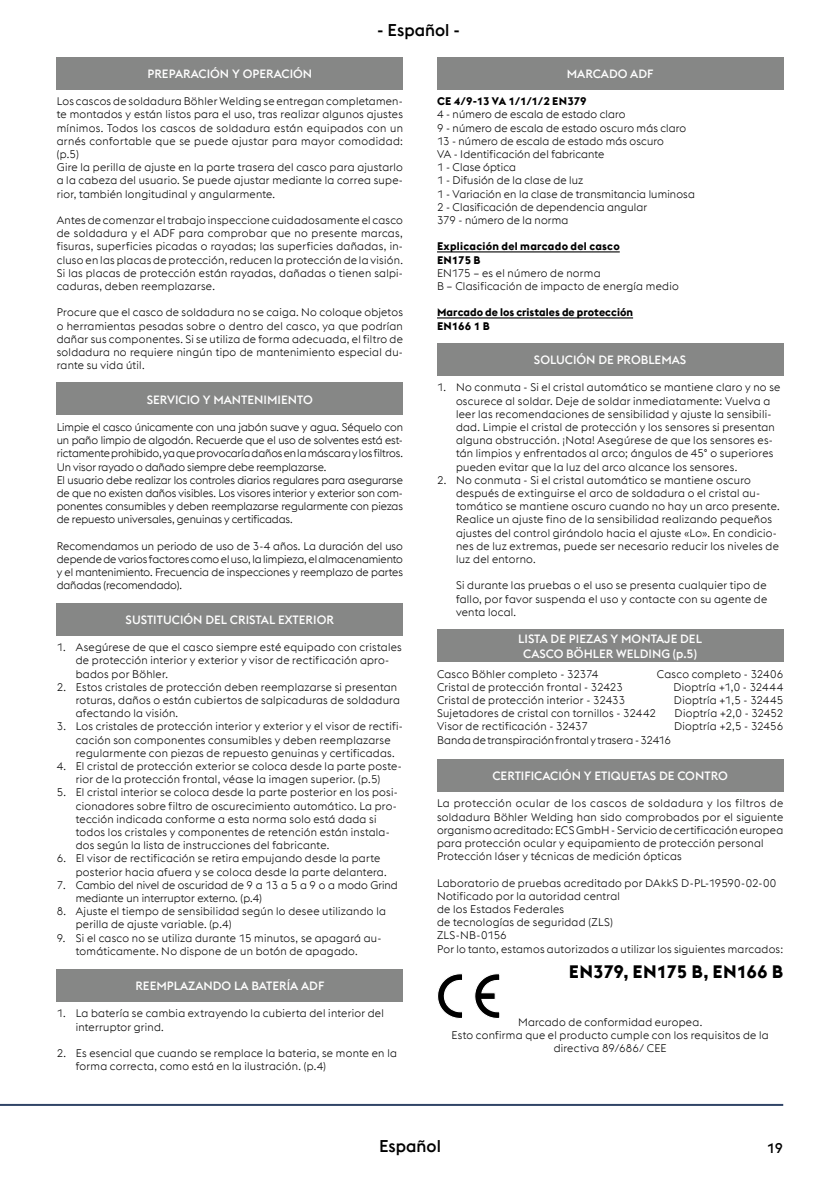
<style>
.page{position:relative;width:840px;height:1191px;background:#fff}
.page>*{position:absolute;margin:0;border:0;box-sizing:border-box;transform-origin:0 0}
.t1{font:700 18px "voestalpine";letter-spacing:-.015em;color:#000}
.t2{font:500 17px "voestalpine";color:#000}
.t3{font:500 14px "voestalpine";color:#000}
.t4{font:500 12px/14.4px "voestalpine";color:#fff;text-align:center}
.t5{font:300 11px/13.2px "voestalpine";letter-spacing:.02em;color:#000}
.t6{font:300 11px/13.2px "voestalpine";letter-spacing:-.01em;color:#000}
.t7{font:700 11px/13.2px "voestalpine";letter-spacing:.01em;color:#000}
.t8{font:300 11px/13.2px "voestalpine";color:#000}
</style>
<div class="page">
<hr style="left:0;top:1104px;width:782px;height:2px;background:#304467">
<div style="left:57px;top:57px;width:346px;height:33px;background:#868786"></div>
<div style="left:57px;top:382px;width:346px;height:33px;background:#868786"></div>
<div style="left:57px;top:602px;width:346px;height:33px;background:#868786"></div>
<div style="left:57px;top:968px;width:346px;height:33px;background:#868786"></div>
<div style="left:437px;top:57px;width:345px;height:33px;background:#868786"></div>
<hr style="left:437px;top:251px;width:182px;height:1px;background:#000">
<hr style="left:437px;top:317px;width:195px;height:1px;background:#000">
<div style="left:437px;top:343px;width:345px;height:33px;background:#868786"></div>
<div style="left:437px;top:629px;width:345px;height:33px;background:#868786"></div>
<div style="left:437px;top:759px;width:345px;height:32px;background:#868786"></div>
<svg style="left:474px;top:973px;width:26px;height:46px"></svg>
<svg style="left:437px;top:973px;width:25px;height:46px"></svg>
<h2 class="t2" style="left:377px;top:20px;width:84px">- Español -</h2>
<p class="t4" style="left:147px;top:66px;width:166px">PREPARACIÓN Y OPERACIÓN</p>
<p class="t5" style="left:57px;top:95px;width:347px">Los cascos de soldadura Böhler Welding se entregan completamen&shy;te montados y están listos para el uso, tras realizar algunos ajustes mínimos. Todos los cascos de soldadura están equipados con un arnés confortable que se puede ajustar para mayor comodidad: (p.5)<br>Gire la perilla de ajuste en la parte trasera del casco para ajustarlo a la cabeza del usuario. Se puede ajustar mediante la correa supe&shy;rior, también longitudinal y angularmente.</p>
<p class="t5" style="left:57px;top:214px;width:347px;text-align:justify">Antes de comenzar el trabajo inspeccione cuidadosamente el casco de soldadura y el ADF para comprobar que no presente marcas, fisuras, superficies picadas o rayadas; las superficies dañadas, in&shy;cluso en las placas de protección, reducen la protección de la visión.<br>Si las placas de protección están rayadas, dañadas o tienen salpi&shy;caduras, deben reemplazarse.</p>
<p class="t5" style="left:57px;top:306px;width:347px;text-align:justify">Procure que el casco de soldadura no se caiga. No coloque objetos o herramientas pesadas sobre o dentro del casco, ya que podrían dañar sus componentes. Si se utiliza de forma adecuada, el filtro de soldadura no requiere ningún tipo de mantenimiento especial du&shy;rante su vida útil.</p>
<p class="t4" style="left:147px;top:392px;width:167px">SERVICIO Y MANTENIMIENTO</p>
<p class="t6" style="left:57px;top:420px;width:347px">Limpie el casco únicamente con una jabón suave y agua. Séquelo con un paño limpio de algodón. Recuerde que el uso de solventes está est&shy;rictamente prohibido, ya que provocaría daños en la máscara y los filtros.<br>Un visor rayado o dañado siempre debe reemplazarse.<br>El usuario debe realizar los controles diarios regulares para asegurarse de que no existen daños visibles. Los visores interior y exterior son com&shy;ponentes consumibles y deben reemplazarse regularmente con piezas de repuesto universales, genuinas y certificadas.</p>
<p class="t5" style="left:57px;top:539px;width:347px;text-align:justify">Recomendamos un periodo de uso de 3-4 años. La duración del uso depende de varios factores como el uso, la limpieza, el almacenamiento y el mantenimiento. Frecuencia de inspecciones y reemplazo de partes dañadas (recomendado).</p>
<p class="t4" style="left:126px;top:612px;width:210px">SUSTITUCIÓN DEL CRISTAL EXTERIOR</p>
<p class="t5" style="left:76px;top:640px;width:327px;text-indent:-19px">1. Asegúrese de que el casco siempre esté equipado con cristales de protección interior y exterior y visor de rectificación apro&shy;bados por Böhler.</p>
<p class="t5" style="left:76px;top:680px;width:325px;text-indent:-19px">2. Estos cristales de protección deben reemplazarse si presentan roturas, daños o están cubiertos de salpicaduras de soldadura afectando la visión.</p>
<p class="t5" style="left:76px;top:720px;width:328px;text-indent:-19px">3. Los cristales de protección interior y exterior y el visor de rectifi&shy;cación son componentes consumibles y deben reemplazarse regularmente con piezas de repuesto genuinas y certificadas.</p>
<p class="t5" style="left:57px;top:759px;width:346px;text-align:center">4. El cristal de protección exterior se coloca desde la parte poste&shy;rior de la protección frontal, véase la imagen superior. (p.5)</p>
<p class="t5" style="left:76px;top:786px;width:323px;text-indent:-19px">5. El cristal interior se coloca desde la parte posterior en los posi&shy;cionadores sobre filtro de oscurecimiento automático. La pro&shy;tección indicada conforme a esta norma solo está dada si todos los cristales y componentes de retención están instala&shy;dos según la lista de instrucciones del fabricante.</p>
<p class="t5" style="left:76px;top:852px;width:312px;text-indent:-19px">6. El visor de rectificación se retira empujando desde la parte posterior hacia afuera y se coloca desde la parte delantera.</p>
<p class="t8" style="left:76px;top:878px;width:323px;text-indent:-19px">7. Cambio del nivel de oscuridad de 9 a 13 a 5 a 9 o a modo Grind mediante un interruptor externo. (p.4)</p>
<p class="t5" style="left:76px;top:904px;width:311px;text-indent:-19px">8. Ajuste el tiempo de sensibilidad según lo desee utilizando la perilla de ajuste variable. (p.4)</p>
<p class="t5" style="left:57px;top:931px;width:326px;text-align:center">9. Si el casco no se utiliza durante 15 minutos, se apagará au&shy;tomáticamente. No dispone de un botón de apagado.</p>
<p class="t4" style="left:135px;top:978px;width:190px">REEMPLAZANDO LA BATERÍA ADF</p>
<p class="t5" style="left:76px;top:1007px;width:309px;text-indent:-19px">1. La batería se cambia extrayendo la cubierta del interior del interruptor grind.</p>
<p class="t5" style="left:76px;top:1046px;width:322px;text-indent:-19px">2. Es esencial que cuando se remplace la bateria, se monte en la forma correcta, como está en la ilustración. (p.4)</p>
<p class="t4" style="left:566px;top:66px;width:88px">MARCADO ADF</p>
<p class="t7" style="left:437px;top:95px;width:151px">CE 4/9-13 VA 1/1/1/2 EN379</p>
<p class="t5" style="left:437px;top:108px;width:259px">4 - número de escala de estado claro<br>9 - número de escala de estado oscuro más claro 13 - número de escala de estado más oscuro<br>VA - Identificación del fabricante<br>1 - Clase óptica<br>1 - Difusión de la clase de luz<br>1 - Variación en la clase de transmitancia luminosa 2 - Clasificación de dependencia angular<br>379 - número de la norma</p>
<p class="t7" style="left:437px;top:240px;width:184px">Explicación del marcado del casco<br>EN175 B</p>
<p class="t5" style="left:437px;top:266px;width:243px">EN175 – es el número de norma<br>B – Clasificación de impacto de energía medio</p>
<p class="t7" style="left:437px;top:306px;width:197px">Marcado de los cristales de protección<br>EN166 1 B</p>
<p class="t4" style="left:533px;top:353px;width:154px">SOLUCIÓN DE PROBLEMAS</p>
<p class="t5" style="left:456px;top:381px;width:326px;text-indent:-19px">1. No conmuta - Si el cristal automático se mantiene claro y no se oscurece al soldar. Deje de soldar inmediatamente: Vuelva a leer las recomendaciones de sensibilidad y ajuste la sensibili&shy;dad. Limpie el cristal de protección y los sensores si presentan alguna obstrucción. ¡Nota! Asegúrese de que los sensores es&shy;tán limpios y enfrentados al arco; ángulos de 45° o superiores pueden evitar que la luz del arco alcance los sensores.</p>
<p class="t5" style="left:456px;top:473px;width:325px;text-indent:-19px">2. No conmuta - Si el cristal automático se mantiene oscuro después de extinguirse el arco de soldadura o el cristal au&shy;tomático se mantiene oscuro cuando no hay un arco presente.<br>Realice un ajuste fino de la sensibilidad realizando pequeños ajustes del control girándolo hacia el ajuste «Lo». En condicio&shy;nes de luz extremas, puede ser necesario reducir los niveles de luz del entorno.</p>
<p class="t5" style="left:456px;top:579px;width:312px;text-align:justify">Si durante las pruebas o el uso se presenta cualquier tipo de fallo, por favor suspenda el uso y contacte con su agente de venta local.</p>
<p class="t4" style="left:518px;top:631px;width:185px">LISTA DE PIEZAS Y MONTAJE DEL<br>CASCO BÖHLER WELDING (p.5)</p>
<p class="t5" style="left:437px;top:667px;width:235px">Casco Böhler completo - 32374<br>Cristal de protección frontal - 32423<br>Cristal de protección interior - 32433<br>Sujetadores de cristal con tornillos - 32442<br>Visor de rectificación - 32437<br>Banda de transpiración frontal y trasera - 32416</p>
<p class="t5" style="left:673px;top:667px;width:111px;text-align:justify;text-indent:-16px">Casco completo - 32406<br>Dioptría +1,0 - 32444<br>Dioptría +1,5 - 32445<br>Dioptría +2,0 - 32452<br>Dioptría +2,5 - 32456</p>
<p class="t4" style="left:492px;top:768px;width:237px">CERTIFICACIÓN Y ETIQUETAS DE CONTRO</p>
<p class="t5" style="left:437px;top:797px;width:347px">La protección ocular de los cascos de soldadura y los filtros de soldadura Böhler Welding han sido comprobados por el siguiente organismo acreditado: ECS GmbH - Servicio de certificación europea para protección ocular y equipamiento de protección personal Protección láser y técnicas de medición ópticas</p>
<p class="t5" style="left:437px;top:876px;width:347px">Laboratorio de pruebas acreditado por DAkkS D-PL-19590-02-00<br>Notificado por la autoridad central<br>de los Estados Federales<br>de tecnologías de seguridad (ZLS)<br>ZLS-NB-0156<br>Por lo tanto, estamos autorizados a utilizar los siguientes marcados:</p>
<h1 class="t1" style="left:568px;top:960px;width:216px">EN379, EN175 B, EN166 B</h1>
<p class="t5" style="left:451px;top:1015px;width:318px;text-align:center">Marcado de conformidad europea.<br>Esto confirma que el producto cumple con los requisitos de la directiva 89/686/ CEE</p>
<h2 class="t2" style="left:379px;top:1136px;width:63px">Español</h2>
<p class="t3" style="left:766px;top:1140px;width:18px">19</p>
</div>
